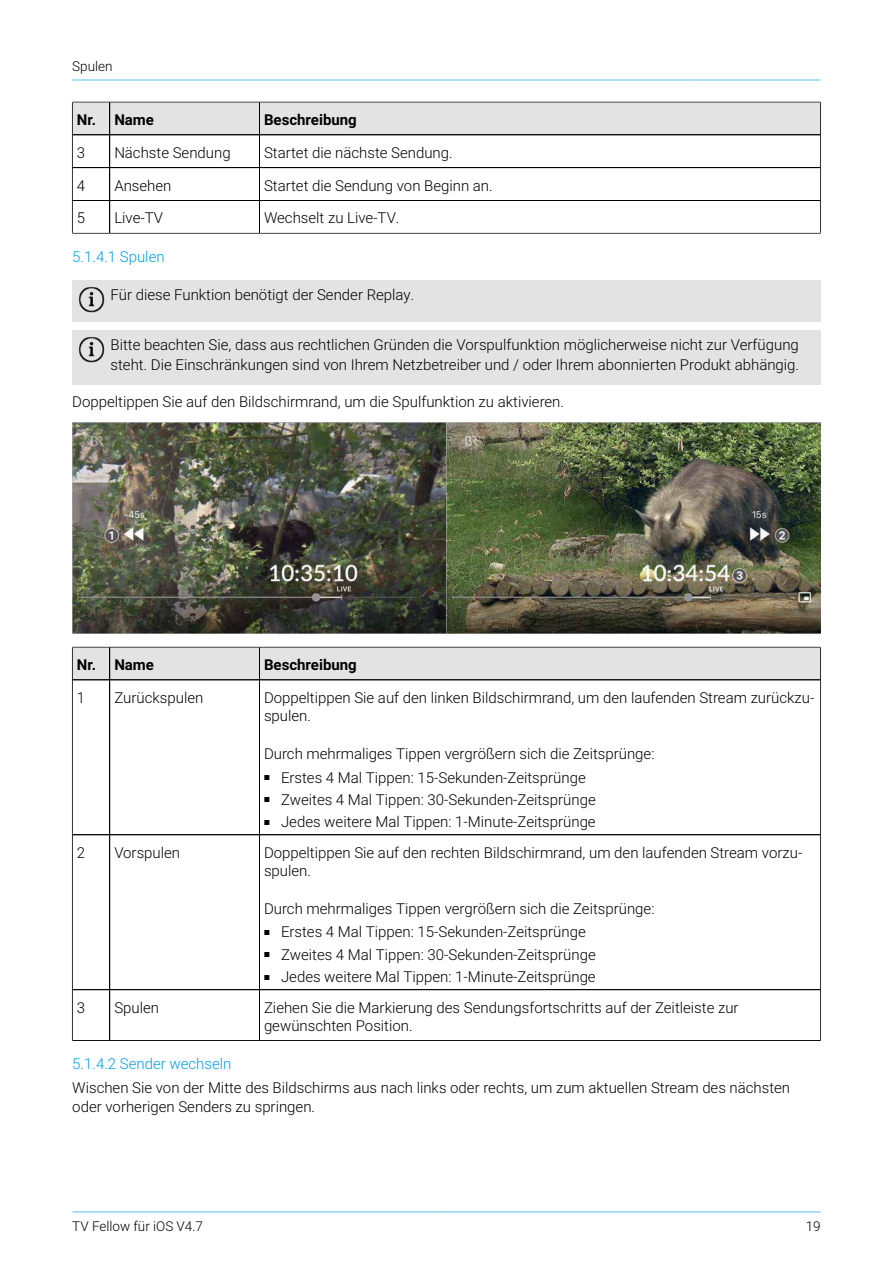
<style>
.page{position:relative;width:893px;height:1263px;background:#fff}
.page>*{position:absolute;margin:0;border:0;box-sizing:border-box;transform-origin:0 0}
.t1{font:300 15px/18px "Roboto";color:#000}
.t2{font:700 15px "Roboto";color:#000}
.t3{font:300 15px "Roboto";color:#009fe3}
.t4{font:300 13.5px "Roboto";color:#000}
</style>
<div class="page">
<svg style="left:72px;top:80px;width:749px;height:1px"></svg>
<svg style="left:72px;top:102px;width:749px;height:132px"></svg>
<div style="left:72px;top:280px;width:749px;height:42px;background:#e3e3e3"></div>
<img style="left:78px;top:287px;width:27px;height:25px">
<div style="left:72px;top:330px;width:749px;height:54px;background:#e3e3e3"></div>
<img style="left:78px;top:337px;width:27px;height:25px">
<img style="left:72px;top:422px;width:749px;height:211px">
<svg style="left:72px;top:647px;width:749px;height:394px"></svg>
<svg style="left:72px;top:1211px;width:749px;height:1px"></svg>
<p class="t4" style="left:72px;top:57px;width:42px">Spulen</p>
<p class="t2" style="left:77px;top:109px;width:79px">Nr. Name</p>
<p class="t2" style="left:264px;top:109px;width:94px">Beschreibung</p>
<p class="t1" style="left:77px;top:143px;width:10px">3</p>
<p class="t1" style="left:114px;top:143px;width:118px">Nächste Sendung</p>
<p class="t1" style="left:264px;top:143px;width:190px">Startet die nächste Sendung.</p>
<p class="t1" style="left:77px;top:176px;width:10px">4</p>
<p class="t1" style="left:114px;top:176px;width:59px">Ansehen</p>
<p class="t1" style="left:264px;top:176px;width:230px">Startet die Sendung von Beginn an.</p>
<p class="t1" style="left:77px;top:208px;width:10px">5</p>
<p class="t1" style="left:114px;top:208px;width:50px">Live-TV</p>
<p class="t1" style="left:264px;top:208px;width:137px">Wechselt zu Live-TV.</p>
<p class="t3" style="left:72px;top:246px;width:94px">5.1.4.1 Spulen</p>
<p class="t1" style="left:111px;top:285px;width:305px">Für diese Funktion benötigt der Sender Replay.</p>
<p class="t1" style="left:111px;top:335px;width:690px;line-height:19.5px">Bitte beachten Sie, dass aus rechtlichen Gründen die Vorspulfunktion möglicherweise nicht zur Verfügung steht. Die Einschränkungen sind von Ihrem Netzbetreiber und / oder Ihrem abonnierten Produkt abhängig.</p>
<p class="t1" style="left:72px;top:392px;width:493px">Doppeltippen Sie auf den Bildschirmrand, um die Spulfunktion zu aktivieren.</p>
<p class="t2" style="left:77px;top:654px;width:79px">Nr. Name</p>
<p class="t2" style="left:264px;top:654px;width:94px">Beschreibung</p>
<p class="t1" style="left:77px;top:688px;width:10px">1</p>
<p class="t1" style="left:114px;top:688px;width:91px">Zurückspulen</p>
<p class="t1" style="left:264px;top:688px;width:552px">Doppeltippen Sie auf den linken Bildschirmrand, um den laufenden Stream zurückzu&shy;spulen.</p>
<p class="t1" style="left:264px;top:744px;width:392px">Durch mehrmaliges Tippen vergrößern sich die Zeitsprünge:</p>
<p class="t1" style="left:264px;top:768px;width:323px">■ Erstes 4 Mal Tippen: 15-Sekunden-Zeitsprünge</p>
<p class="t1" style="left:264px;top:790px;width:333px">■ Zweites 4 Mal Tippen: 30-Sekunden-Zeitsprünge</p>
<p class="t1" style="left:264px;top:812px;width:333px">■ Jedes weitere Mal Tippen: 1-Minute-Zeitsprünge</p>
<p class="t1" style="left:77px;top:843px;width:10px">2</p>
<p class="t1" style="left:114px;top:843px;width:67px">Vorspulen</p>
<p class="t1" style="left:264px;top:843px;width:540px">Doppeltippen Sie auf den rechten Bildschirmrand, um den laufenden Stream vorzu&shy;spulen.</p>
<p class="t1" style="left:264px;top:899px;width:392px">Durch mehrmaliges Tippen vergrößern sich die Zeitsprünge:</p>
<p class="t1" style="left:264px;top:922px;width:323px">■ Erstes 4 Mal Tippen: 15-Sekunden-Zeitsprünge</p>
<p class="t1" style="left:264px;top:945px;width:333px">■ Zweites 4 Mal Tippen: 30-Sekunden-Zeitsprünge</p>
<p class="t1" style="left:264px;top:967px;width:333px">■ Jedes weitere Mal Tippen: 1-Minute-Zeitsprünge</p>
<p class="t1" style="left:77px;top:998px;width:10px">3</p>
<p class="t1" style="left:114px;top:998px;width:46px">Spulen</p>
<p class="t1" style="left:264px;top:998px;width:476px">Ziehen Sie die Markierung des Sendungsfortschritts auf der Zeitleiste zur gewünschten Position.</p>
<p class="t3" style="left:72px;top:1053px;width:161px">5.1.4.2 Sender wechseln</p>
<p class="t1" style="left:72px;top:1077px;width:719px;line-height:19.5px">Wischen Sie von der Mitte des Bildschirms aus nach links oder rechts, um zum aktuellen Stream des nächsten oder vorherigen Senders zu springen.</p>
<p class="t4" style="left:72px;top:1217px;width:132px">TV Fellow für iOS V4.7</p>
<p class="t4" style="left:806px;top:1217px;width:16px">19</p>
</div>
